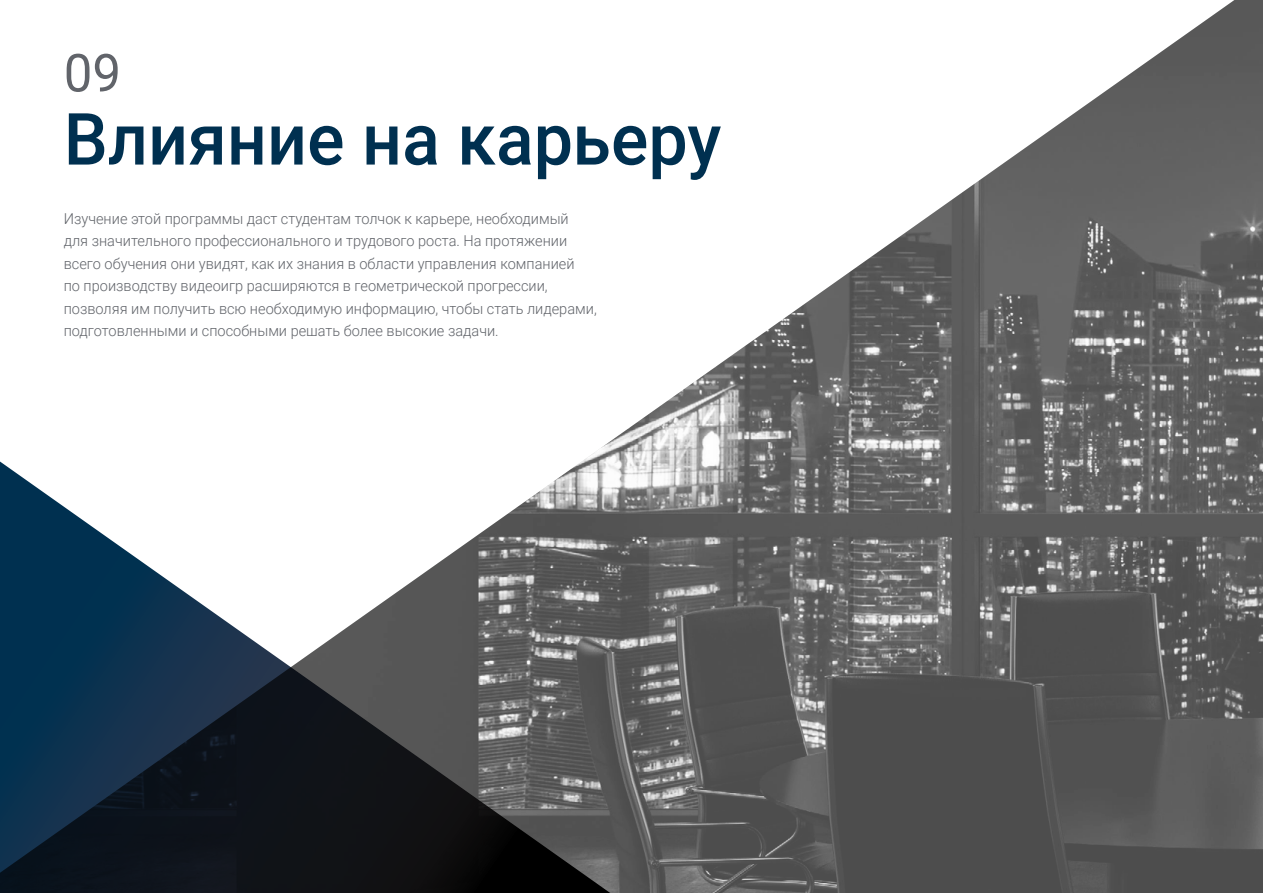
<style>
.page{position:relative;width:1263px;height:893px;background:#fff}
.page>*{position:absolute;margin:0;border:0;box-sizing:border-box;transform-origin:0 0}
.t1{font:500 72px "Roboto";color:#003050}
.t2{font:52.5px "Roboto";color:#61646a}
.t3{font:300 15px/22.5px "Roboto";color:#61646a}
</style>
<div class="page">
<img style="left:604px;top:0;width:659px;height:893px">
<svg style="left:0;top:446px;width:640px;height:447px"></svg>
<h2 class="t2" style="left:64px;top:36px;width:59px">09</h2>
<h1 class="t1" style="left:64px;top:89px;width:659px">Влияние на карьеру</h1>
<p class="t3" style="left:64px;top:207px;width:534px">Изучение этой программы даст студентам толчок к карьере, необходимый для значительного профессионального и трудового роста. На протяжении всего обучения они увидят, как их знания в области управления компанией<br>по производству видеоигр расширяются в геометрической прогрессии, позволяя им получить всю необходимую информацию, чтобы стать лидерами, подготовленными и способными решать более высокие задачи.</p>
</div>
